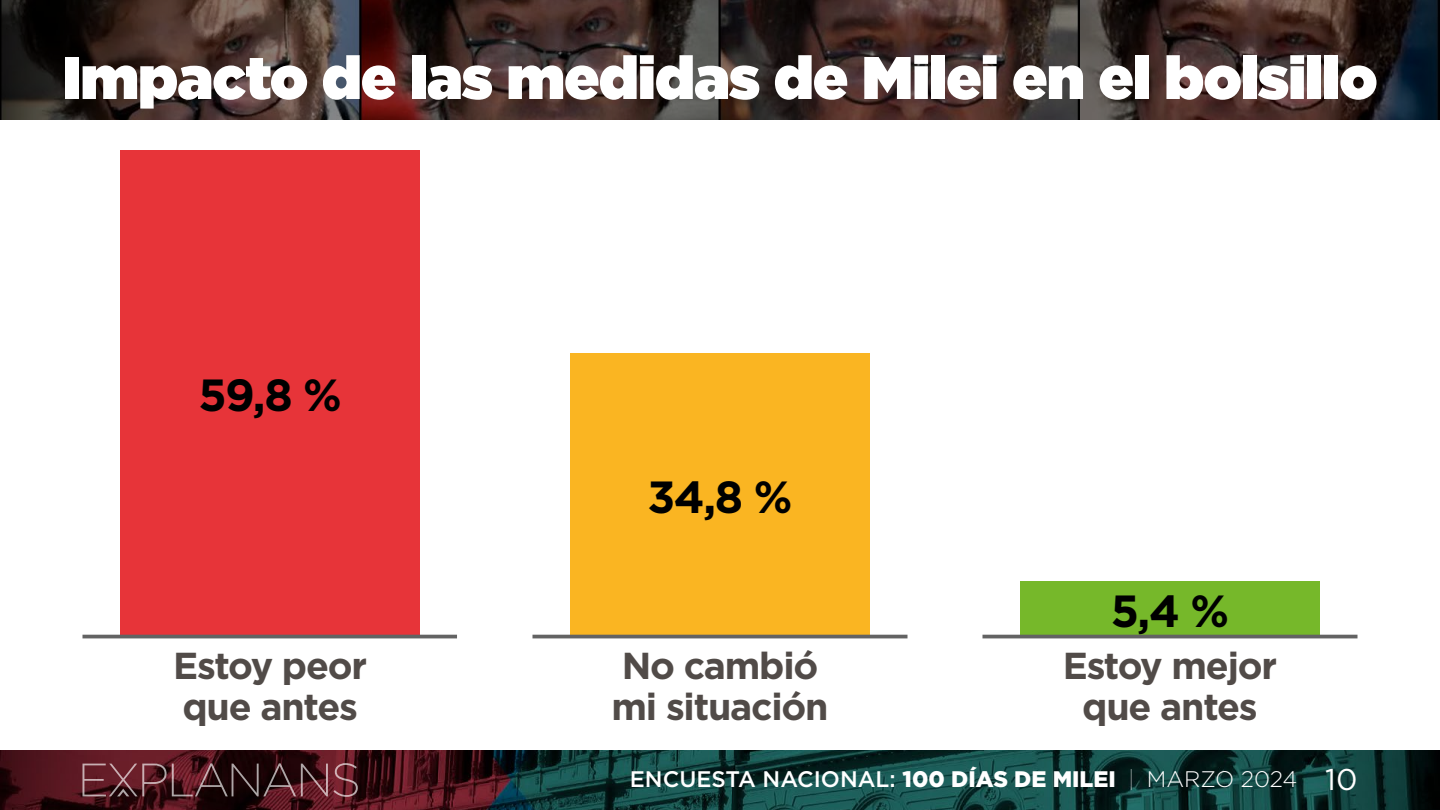
<style>
.page{position:relative;width:1440px;height:810px;background:#fff}
.page>*{position:absolute;margin:0;border:0;box-sizing:border-box;transform-origin:0 0}
.t1{font:900 60px "Gotham";letter-spacing:-.01em;color:#fff}
.t2{font:700 45px "Gotham";color:#000}
.t3{font:700 37.5px/41.2px "Gotham";letter-spacing:-.035em;color:#514b48}
.t4{font:500 22.5px "Gotham";color:#fff}
.s1{font-weight:900}
.s2{font-weight:100}
.s3{font-weight:300}
.s4{font-weight:400;font-size:30px}
</style>
<div class="page">
<img style="left:0;top:750px;width:1440px;height:60px">
<svg style="left:82px;top:763px;width:276px;height:34px;background:#56292f"></svg>
<svg style="left:0;top:0;width:1440px;height:120px;background:#3b2b28"></svg>
<div style="left:1020px;top:581px;width:300px;height:56px;background:#76b82a"></div>
<hr style="left:982px;top:635px;width:376px;height:3px;background:#636363">
<div style="left:570px;top:353px;width:300px;height:284px;background:#fab522"></div>
<hr style="left:532px;top:635px;width:376px;height:3px;background:#636363">
<div style="left:120px;top:150px;width:300px;height:487px;background:#e73439"></div>
<hr style="left:82px;top:635px;width:375px;height:3px;background:#636363">
<h1 class="t1" style="left:63px;top:35px;width:1317px">Impacto de las medidas de Milei en el bolsillo</h1>
<p class="t2" style="left:198px;top:366px;width:145px">59,8 %</p>
<p class="t3" style="left:173px;top:645px;width:195px">Estoy peor que antes</p>
<p class="t2" style="left:648px;top:467px;width:146px">34,8 %</p>
<p class="t3" style="left:612px;top:645px;width:218px">No cambió mi situación</p>
<p class="t2" style="left:1111px;top:581px;width:120px">5,4 %</p>
<p class="t3" style="left:1063px;top:645px;width:216px;text-align:center">Estoy mejor que antes</p>
<p class="t4" style="left:630px;top:764px;width:729px">ENCUESTA NACIONAL: <span class="s1">100 DÍAS DE MILEI</span> <span class="s2">|</span> <span class="s3">MARZO 2024</span> <span class="s4">10</span></p>
</div>
